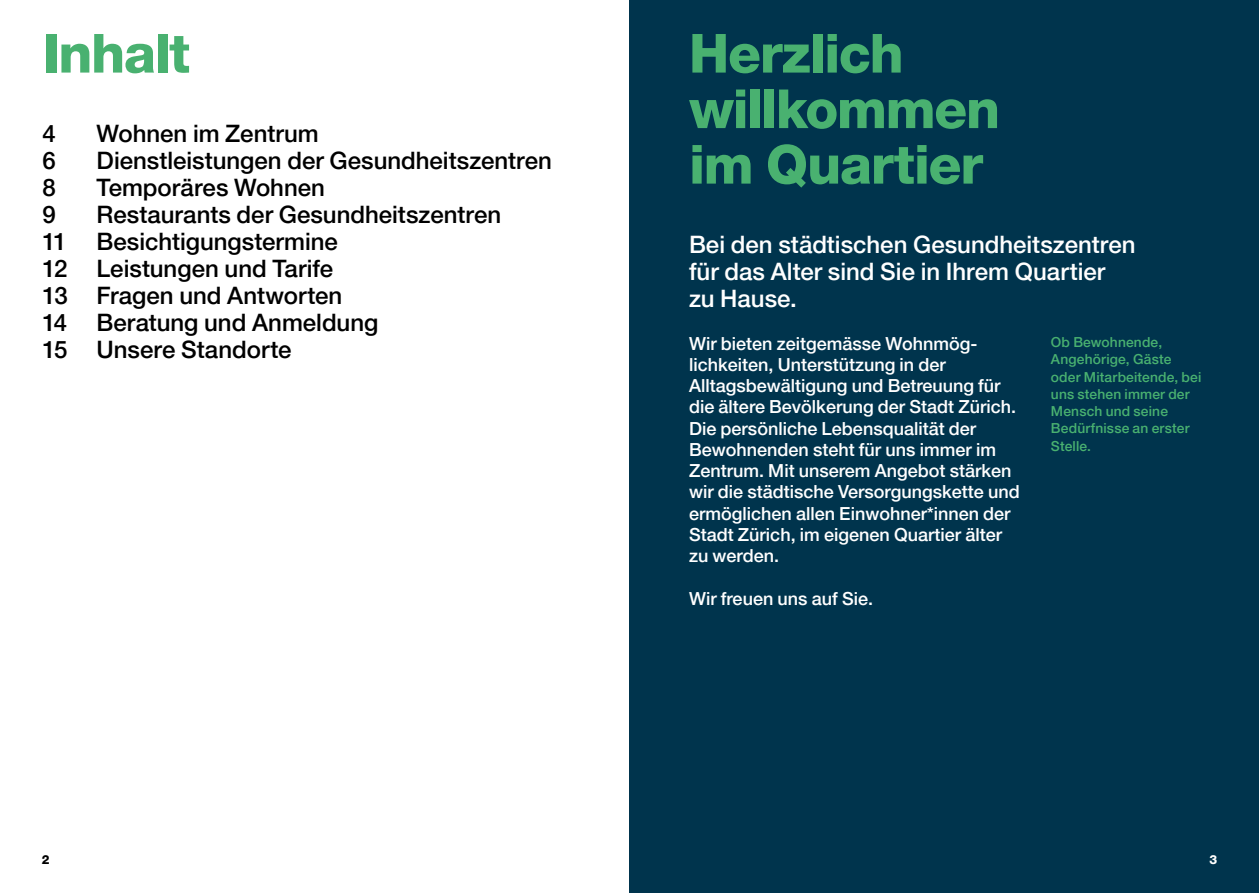
<style>
.page{position:relative;width:1259px;height:893px;background:#fff}
.page>*{position:absolute;margin:0;border:0;box-sizing:border-box;transform-origin:0 0}
.t1{font:800 54px/55.5px "Helvetica Neue LT Pro";letter-spacing:-.025em;color:#49b170}
.t2{font:500 24px/27px "Helvetica Neue LT Pro";color:#000}
.t3{font:500 24px/27px "Helvetica Neue LT Pro";color:#fff}
.t4{font:500 18px/21.3px "Helvetica Neue LT Pro";color:#fff}
.t5{font:500 13.8px/17.2px "Helvetica Neue LT Pro";letter-spacing:.01em;color:#49b170}
.t6{font:800 12.3px "Helvetica Neue LT Pro";color:#000}
.t7{font:800 12.3px "Helvetica Neue LT Pro";color:#fff}
</style>
<div class="page">
<div style="left:629px;top:0;width:630px;height:893px;background:#00344d"></div>
<h1 class="t1" style="left:43px;top:25px;width:149px">Inhalt</h1>
<h1 class="t1" style="left:689px;top:25px;width:312px">Herzlich willkommen im Quartier</h1>
<h2 class="t2" style="left:43px;top:120px;width:15px">4</h2>
<h2 class="t2" style="left:97px;top:120px;width:224px">Wohnen im Zentrum</h2>
<h2 class="t2" style="left:43px;top:147px;width:15px">6</h2>
<h2 class="t2" style="left:97px;top:147px;width:457px">Dienstleistungen der Gesundheitszentren</h2>
<h2 class="t2" style="left:43px;top:174px;width:15px">8</h2>
<h2 class="t2" style="left:97px;top:174px;width:230px">Temporäres Wohnen</h2>
<h2 class="t2" style="left:43px;top:201px;width:15px">9</h2>
<h2 class="t2" style="left:43px;top:201px;width:460px;text-indent:54px">Restaurants der Gesundheitszentren<br>11 Besichtigungstermine<br>12 Leistungen und Tarife<br>13 Fragen und Antworten<br>14 Beratung und Anmeldung<br>15 Unsere Standorte</h2>
<h2 class="t3" style="left:689px;top:231px;width:448px">Bei den städtischen Gesundheitszentren für das Alter sind Sie in Ihrem Quartier zu Hause.</h2>
<p class="t4" style="left:689px;top:332px;width:332px">Wir bieten zeitgemässe Wohnmög&shy;lichkeiten, Unterstützung in der Alltagsbewältigung und Betreuung für die ältere Bevölkerung der Stadt Zürich.<br>Die persönliche Lebensqualität der Bewohnenden steht für uns immer im Zentrum. Mit unserem Angebot stärken wir die städtische Versorgungskette und ermöglichen allen Einwohner*innen der Stadt Zürich, im eigenen Quartier älter zu werden.</p>
<p class="t4" style="left:689px;top:587px;width:186px">Wir freuen uns auf Sie.</p>
<p class="t5" style="left:1051px;top:333px;width:152px">Ob Bewohnende,<br>Angehörige, Gäste oder Mitarbeitende, bei uns stehen immer der<br>Mensch und seine<br>Bedürfnisse an erster<br>Stelle.</p>
<p class="t6" style="left:42px;top:852px;width:9px">2</p>
<p class="t7" style="left:1209px;top:852px;width:9px">3</p>
</div>
